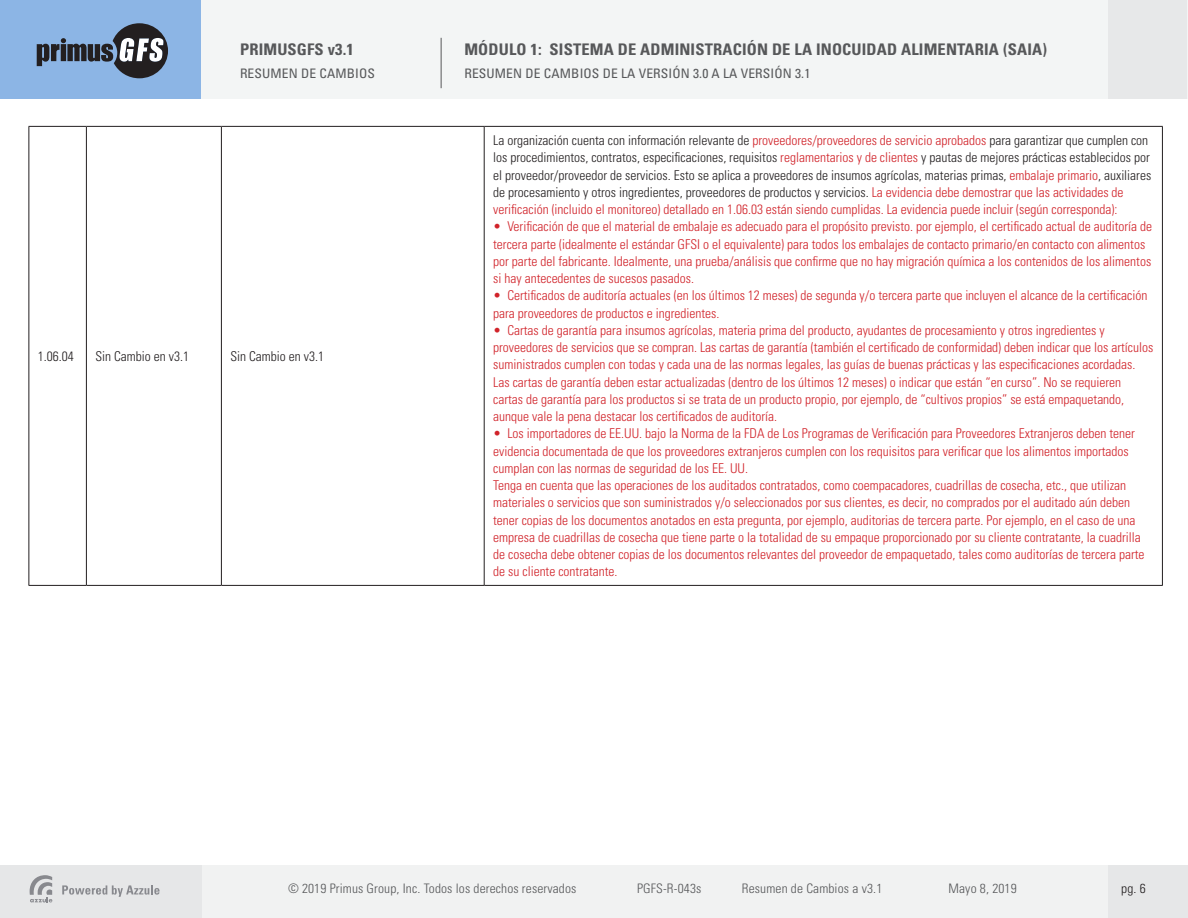
<style>
.page{position:relative;width:1188px;height:918px;background:#fff}
.page>*{position:absolute;margin:0;border:0;box-sizing:border-box;transform-origin:0 0}
.t1{font:700 condensed 16.05px "Univers LT Std";letter-spacing:.01em;color:#57585a}
.t2{font:300 condensed 13.5px/17.2px "Univers LT Std";color:#d1232a}
.t3{font:300 condensed 13.5px/17.2px "Univers LT Std";color:#231f20}
.t4{font:300 condensed 13.05px "Univers LT Std";letter-spacing:.01em;color:#57585a}
.t5{font:condensed 13.05px "Univers LT Std";letter-spacing:.01em;color:#57585a}
.t6{font:300 condensed 13.05px "Univers LT Std";color:#231f20}
.s1{color:#d1232a}
</style>
<div class="page">
<div style="left:0;top:865px;width:924px;height:53px;background:#f1f2f2"></div>
<div style="left:0;top:865px;width:201px;height:53px;background:#e6e7e8"></div>
<svg style="left:62px;top:885px;width:98px;height:12px"></svg>
<svg style="left:30px;top:875px;width:22px;height:27px"></svg>
<div style="left:573px;top:865px;width:615px;height:53px;background:#f1f2f2"></div>
<div style="left:1109px;top:865px;width:79px;height:53px;background:#e6e7e8"></div>
<div style="left:0;top:0;width:833px;height:99px;background:#f3f5f5"></div>
<div style="left:0;top:0;width:201px;height:99px;background:#8cb5e5"></div>
<svg style="left:37px;top:23px;width:131px;height:55px"></svg>
<div style="left:603px;top:0;width:584px;height:99px;background:#f3f5f5"></div>
<div style="left:1108px;top:0;width:79px;height:99px;background:#e7e8e9"></div>
<hr style="left:441px;top:38px;width:1px;height:50px;background:#57585a">
<hr style="left:28px;top:126px;width:58px;height:1px;background:#231f20">
<hr style="left:28px;top:127px;width:1px;height:458px;background:#231f20">
<hr style="left:86px;top:126px;width:135px;height:1px;background:#231f20">
<hr style="left:86px;top:127px;width:1px;height:458px;background:#231f20">
<hr style="left:221px;top:126px;width:263px;height:1px;background:#231f20">
<hr style="left:221px;top:127px;width:1px;height:458px;background:#231f20">
<hr style="left:484px;top:126px;width:679px;height:1px;background:#231f20">
<hr style="left:484px;top:127px;width:1px;height:458px;background:#231f20">
<hr style="left:1162px;top:127px;width:1px;height:458px;background:#231f20">
<hr style="left:28px;top:585px;width:58px;height:1px;background:#231f20">
<hr style="left:86px;top:585px;width:135px;height:1px;background:#231f20">
<hr style="left:221px;top:585px;width:263px;height:1px;background:#231f20">
<hr style="left:484px;top:585px;width:679px;height:1px;background:#231f20">
<p class="t1" style="left:240px;top:40px;width:115px">PRIMUSGFS v3.1</p>
<p class="t5" style="left:240px;top:65px;width:137px">RESUMEN DE CAMBIOS</p>
<p class="t3" style="left:38px;top:347px;width:37px">1.06.04</p>
<p class="t3" style="left:95px;top:347px;width:95px">Sin Cambio en v3.1</p>
<p class="t3" style="left:230px;top:347px;width:95px">Sin Cambio en v3.1</p>
<p class="t1" style="left:464px;top:40px;width:584px">MÓDULO 1: SISTEMA DE ADMINISTRACIÓN DE LA INOCUIDAD ALIMENTARIA (SAIA)</p>
<p class="t5" style="left:464px;top:65px;width:348px">RESUMEN DE CAMBIOS DE LA VERSIÓN 3.0 A LA VERSIÓN 3.1</p>
<p class="t3" style="left:493px;top:132px;width:660px">La organización cuenta con información relevante de <span class="s1">proveedores/proveedores de servicio aprobados</span> para garantizar que cumplen con los procedimientos, contratos, especificaciones, requisitos <span class="s1">reglamentarios y de clientes</span> y pautas de mejores prácticas establecidos por el proveedor/proveedor de servicios. Esto se aplica a proveedores de insumos agrícolas, materias primas, <span class="s1">embalaje primario</span>, auxiliares de procesamiento y otros ingredientes, proveedores de productos y servicios. <span class="s1">La evidencia debe demostrar que las actividades de verificación (incluido el monitoreo) detallado en 1.06.03 están siendo cumplidas. La evidencia puede incluir (según corresponda):</span></p>
<p class="t2" style="left:493px;top:218px;width:660px">• Verificación de que el material de embalaje es adecuado para el propósito previsto. por ejemplo, el certificado actual de auditoría de tercera parte (idealmente el estándar GFSI o el equivalente) para todos los embalajes de contacto primario/en contacto con alimentos por parte del fabricante. Idealmente, una prueba/análisis que confirme que no hay migración química a los contenidos de los alimentos si hay antecedentes de sucesos pasados.</p>
<p class="t2" style="left:493px;top:287px;width:656px">• Certificados de auditoría actuales (en los últimos 12 meses) de segunda y/o tercera parte que incluyen el alcance de la certificación para proveedores de productos e ingredientes.</p>
<p class="t2" style="left:493px;top:322px;width:662px">• Cartas de garantía para insumos agrícolas, materia prima del producto, ayudantes de procesamiento y otros ingredientes y proveedores de servicios que se compran. Las cartas de garantía (también el certificado de conformidad) deben indicar que los artículos suministrados cumplen con todas y cada una de las normas legales, las guías de buenas prácticas y las especificaciones acordadas.<br>Las cartas de garantía deben estar actualizadas (dentro de los últimos 12 meses) o indicar que están “en curso”. No se requieren cartas de garantía para los productos si se trata de un producto propio, por ejemplo, de “cultivos propios” se está empaquetando, aunque vale la pena destacar los certificados de auditoría.</p>
<p class="t2" style="left:493px;top:425px;width:643px">• Los importadores de EE.UU. bajo la Norma de la FDA de Los Programas de Verificación para Proveedores Extranjeros deben tener evidencia documentada de que los proveedores extranjeros cumplen con los requisitos para verificar que los alimentos importados cumplan con las normas de seguridad de los EE. UU.</p>
<p class="t2" style="left:493px;top:477px;width:653px">Tenga en cuenta que las operaciones de los auditados contratados, como coempacadores, cuadrillas de cosecha, etc., que utilizan materiales o servicios que son suministrados y/o seleccionados por sus clientes, es decir, no comprados por el auditado aún deben tener copias de los documentos anotados en esta pregunta, por ejemplo, auditorias de tercera parte. Por ejemplo, en el caso de una empresa de cuadrillas de cosecha que tiene parte o la totalidad de su empaque proporcionado por su cliente contratante, la cuadrilla de cosecha debe obtener copias de los documentos relevantes del proveedor de empaquetado, tales como auditorías de tercera parte de su cliente contratante.</p>
<p class="t4" style="left:288px;top:881px;width:290px">© 2019 Primus Group, Inc. Todos los derechos reservados</p>
<p class="t4" style="left:637px;top:881px;width:66px">PGFS-R-043s</p>
<p class="t4" style="left:742px;top:881px;width:142px">Resumen de Cambios a v3.1</p>
<p class="t4" style="left:949px;top:881px;width:70px">Mayo 8, 2019</p>
<p class="t6" style="left:1121px;top:880px;width:26px">pg. 6</p>
</div>
